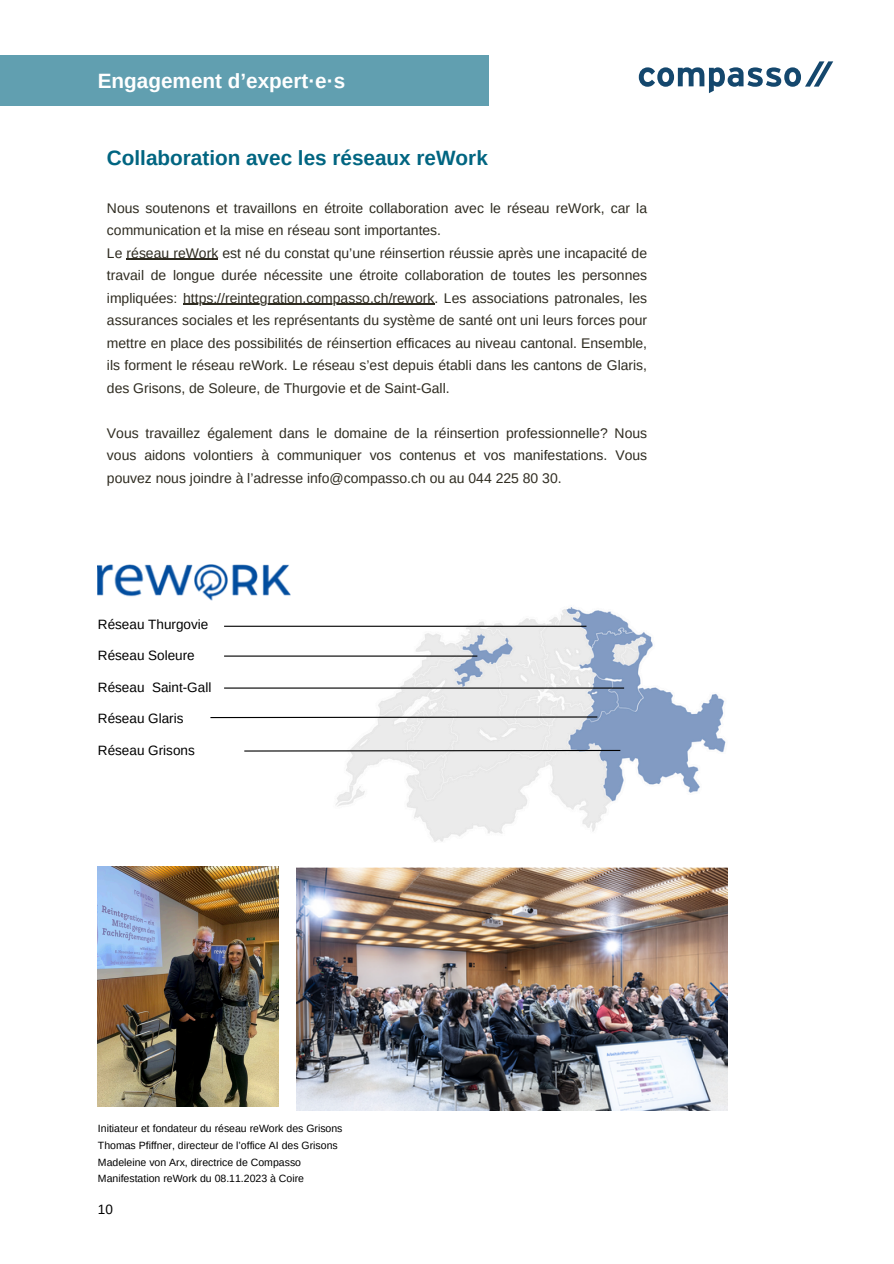
<style>
.page{position:relative;width:894px;height:1264px;background:#fff}
.page>*{position:absolute;margin:0;border:0;box-sizing:border-box;transform-origin:0 0}
.t1{font:700 20.7px "Arimo";color:#006581}
.t2{font:700 20.7px "Arimo";color:#fff}
.t3{font:13.95px/22.5px "Arimo";color:#2e2b20;text-align:justify}
.t4{font:13.5px "Arimo";color:#000}
.t5{font:10.5px/16.6px "Arimo";color:#000}
</style>
<div class="page">
<svg style="left:638px;top:61px;width:195px;height:32px"></svg>
<img style="left:98px;top:564px;width:192px;height:37px">
<img style="left:322px;top:607px;width:404px;height:235px">
<img style="left:98px;top:866px;width:180px;height:240px">
<img style="left:296px;top:867px;width:431px;height:243px">
<hr style="left:127px;top:259px;width:91px;height:1px;background:#2e2b20">
<hr style="left:183px;top:304px;width:251px;height:1px;background:#2e2b20">
<div style="left:0;top:56px;width:488px;height:50px;background:#619fb0"></div>
<hr style="left:224px;top:625px;width:362px;height:2px;background:#000">
<hr style="left:224px;top:655px;width:253px;height:1px;background:#000">
<hr style="left:224px;top:687px;width:400px;height:1px;background:#000">
<svg style="left:210px;top:716px;width:388px;height:2px"></svg>
<svg style="left:244px;top:749px;width:377px;height:3px"></svg>
<h1 class="t2" style="left:98px;top:70px;width:249px">Engagement d’expert·e·s</h1>
<h2 class="t1" style="left:107px;top:147px;width:382px">Collaboration avec les réseaux reWork</h2>
<p class="t3" style="left:107px;top:197px;width:541px;text-align:left">Nous soutenons et travaillons en étroite collaboration avec le réseau reWork, car la communication et la mise en réseau sont importantes.<br>Le réseau reWork est né du constat qu’une réinsertion réussie après une incapacité de travail de longue durée nécessite une étroite collaboration de toutes les personnes impliquées: https://reintegration.compasso.ch/rework. Les associations patronales, les</p>
<p class="t3" style="left:107px;top:309px;width:541px">assurances sociales et les représentants du système de santé ont uni leurs forces pour mettre en place des possibilités de réinsertion efficaces au niveau cantonal. Ensemble, ils forment le réseau reWork. Le réseau s’est depuis établi dans les cantons de Glaris, des Grisons, de Soleure, de Thurgovie et de Saint-Gall.</p>
<p class="t3" style="left:107px;top:422px;width:541px">Vous travaillez également dans le domaine de la réinsertion professionnelle? Nous vous aidons volontiers à communiquer vos contenus et vos manifestations. Vous pouvez nous joindre à l’adresse info@compasso.ch ou au 044 225 80 30.</p>
<h2 class="t4" style="left:98px;top:616px;width:112px">Réseau Thurgovie</h2>
<h2 class="t4" style="left:98px;top:648px;width:98px">Réseau Soleure</h2>
<h2 class="t4" style="left:98px;top:679px;width:115px">Réseau Saint-Gall</h2>
<h2 class="t4" style="left:98px;top:711px;width:87px">Réseau Glaris</h2>
<p class="t4" style="left:98px;top:742px;width:98px">Réseau Grisons</p>
<p class="t5" style="left:98px;top:1120px;width:246px">Initiateur et fondateur du réseau reWork des Grisons Thomas Pfiffner, directeur de l’office AI des Grisons Madeleine von Arx, directrice de Compasso Manifestation reWork du 08.11.2023 à Coire</p>
<h2 class="t4" style="left:98px;top:1202px;width:17px">10</h2>
</div>
